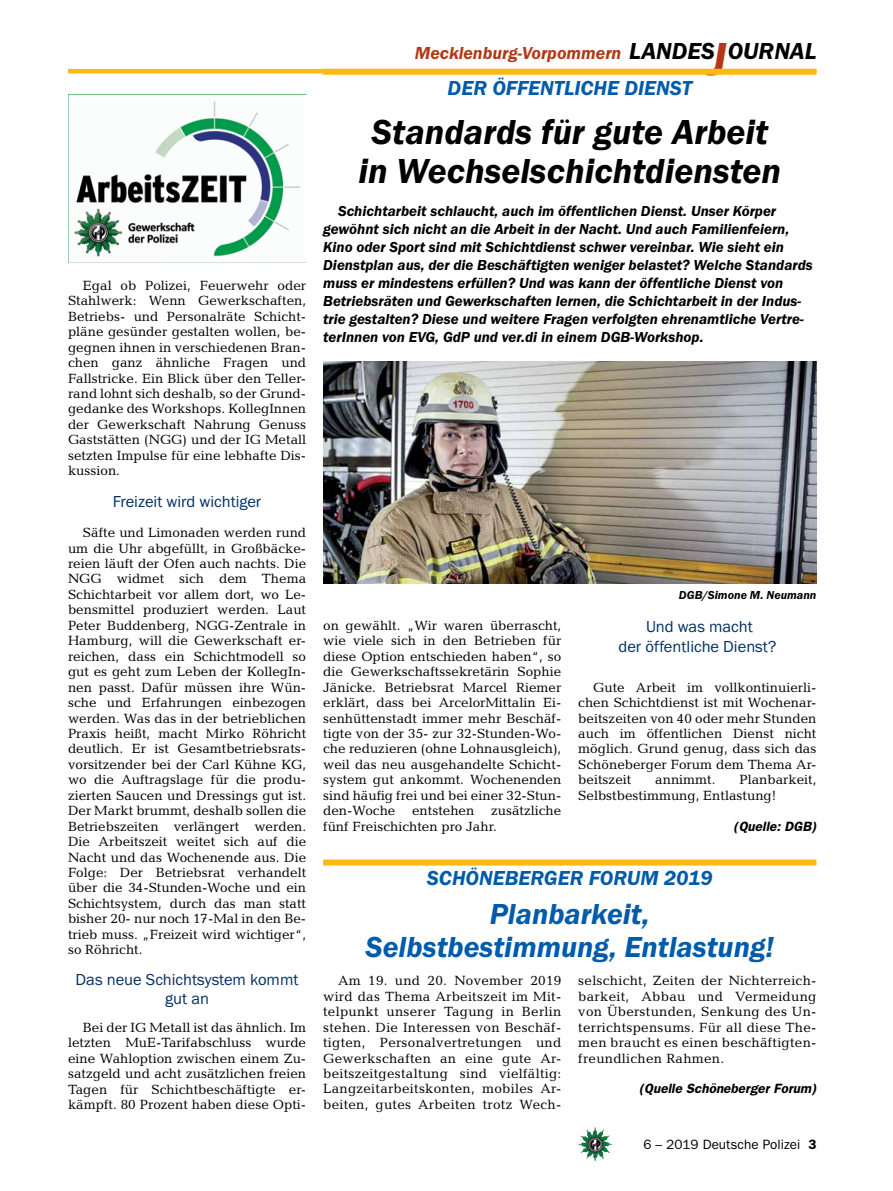
<style>
.page{position:relative;width:893px;height:1191px;background:#fff}
.page>*{position:absolute;margin:0;border:0;box-sizing:border-box;transform-origin:0 0}
.t1{font:italic 600 36px/39px "Franklin Gothic Itc T";color:#000;text-align:center}
.t2{font:italic 600 30px/33px "Franklin Gothic Itc T";color:#005baa;text-align:center}
.t3{font:italic 600 24px "Franklin Gothic Itc T";color:#000}
.t4{font:italic 600 21px "Franklin Gothic Itc T";color:#005baa}
.t5{font:italic 600 18px "Franklin Gothic Itc T";color:#b33916}
.t6{font:16.5px/19.5px "Franklin Gothic Itc T";color:#002f67;text-align:center}
.t7{font:italic 600 15px/18px "Franklin Gothic Itc T";color:#000}
.t8{font:13.5px/15.5px "Candida";color:#000;text-align:justify}
.t9{font:italic 600 13.5px "Franklin Gothic";color:#000}
.t10{font:13.5px "Franklin Gothic";color:#000}
.t11{font:italic 600 12px "Franklin Gothic Itc T";color:#000}
.s1{font-size:48px;color:#b33916}
.s2{font-weight:600}
</style>
<div class="page">
<img style="left:578px;top:1127px;width:17px;height:25px">
<hr style="left:68px;top:69px;width:629px;height:4px;background:#fdb913">
<img style="left:68px;top:94px;width:238px;height:168px">
<img style="left:323px;top:361px;width:493px;height:222px">
<div style="left:323px;top:859px;width:493px;height:6px;background:#fdb913"></div>
<div style="left:323px;top:69px;width:493px;height:6px;background:#fdb913"></div>
<p class="t8" style="left:68px;top:277px;width:240px;text-indent:15px">Egal ob Polizei, Feuerwehr oder Stahlwerk: Wenn Gewerkschaften, Betriebs- und Personalräte Schicht&shy;pläne gesünder gestalten wollen, be&shy;gegnen ihnen in verschiedenen Bran&shy;chen ganz ähnliche Fragen und Fallstricke. Ein Blick über den Teller&shy;rand lohnt sich deshalb, so der Grund&shy;gedanke des Workshops. KollegInnen der Gewerkschaft Nahrung Genuss Gaststätten (NGG) und der IG Metall setzten Impulse für eine lebhafte Dis&shy;kussion.</p>
<p class="t6" style="left:113px;top:491px;width:150px">Freizeit wird wichtiger</p>
<p class="t8" style="left:68px;top:525px;width:240px;text-indent:15px">Säfte und Limonaden werden rund um die Uhr abgefüllt, in Großbäcke&shy;reien läuft der Ofen auch nachts. Die NGG widmet sich dem Thema Schichtarbeit vor allem dort, wo Le&shy;bensmittel produziert werden. Laut Peter Buddenberg, NGG-Zentrale in Hamburg, will die Gewerkschaft er&shy;reichen, dass ein Schichtmodell so gut es geht zum Leben der KollegIn&shy;nen passt. Dafür müssen ihre Wün&shy;sche und Erfahrungen einbezogen werden. Was das in der betrieblichen Praxis heißt, macht Mirko Röhricht deutlich. Er ist Gesamtbetriebsrats&shy;vorsitzender bei der Carl Kühne KG, wo die Auftragslage für die produ&shy;zierten Saucen und Dressings gut ist.<br>Der Markt brummt, deshalb sollen die Betriebszeiten verlängert werden.<br>Die Arbeitszeit weitet sich auf die Nacht und das Wochenende aus. Die Folge: Der Betriebsrat verhandelt über die 34-Stunden-Woche und ein Schichtsystem, durch das man statt bisher 20- nur noch 17-Mal in den Be&shy;trieb muss. „Freizeit wird wichtiger“, so Röhricht.</p>
<p class="t6" style="left:76px;top:969px;width:224px">Das neue Schichtsystem kommt gut an</p>
<p class="t8" style="left:68px;top:1019px;width:240px;text-indent:15px">Bei der IG Metall ist das ähnlich. Im letzten MuE-Tarifabschluss wurde eine Wahloption zwischen einem Zu&shy;satzgeld und acht zusätzlichen freien Tagen für Schichtbeschäftigte er&shy;kämpft. 80 Prozent haben diese Opti-</p>
<h3 class="t3" style="left:629px;top:37px;width:189px">LANDES<span class="s1">J</span>OURNAL</h3>
<h3 class="t5" style="left:415px;top:42px;width:208px">Mecklenburg-Vorpommern</h3>
<h3 class="t4" style="left:448px;top:75px;width:246px">DER ÖFFENTLICHE DIENST</h3>
<h1 class="t1" style="left:358px;top:112px;width:424px">Standards für gute Arbeit in Wechselschichtdiensten</h1>
<p class="t7" style="left:323px;top:202px;width:491px;text-indent:15px">Schichtarbeit schlaucht, auch im öffentlichen Dienst. Unser Körper gewöhnt sich nicht an die Arbeit in der Nacht. Und auch Familienfeiern, Kino oder Sport sind mit Schichtdienst schwer vereinbar. Wie sieht ein Dienstplan aus, der die Beschäftigten weniger belastet? Welche Standards muss er mindestens erfüllen? Und was kann der öffentliche Dienst von Betriebsräten und Gewerkschaften lernen, die Schichtarbeit in der Indus&shy;trie gestalten? Diese und weitere Fragen verfolgten ehrenamtliche Vertre&shy;terInnen von EVG, GdP und ver.di in einem DGB-Workshop.</p>
<p class="t11" style="left:679px;top:588px;width:139px">DGB/Simone M. Neumann</p>
<p class="t8" style="left:323px;top:617px;width:240px">on gewählt. „Wir waren überrascht, wie viele sich in den Betrieben für diese Option entschieden haben“, so die Gewerkschaftssekretärin Sophie Jänicke. Betriebsrat Marcel Riemer erklärt, dass bei ArcelorMittalin Ei&shy;senhüttenstadt immer mehr Beschäf&shy;tigte von der 35- zur 32-Stunden-Wo&shy;che reduzieren (ohne Lohnausgleich), weil das neu ausgehandelte Schicht&shy;system gut ankommt. Wochenenden sind häufig frei und bei einer 32-Stun&shy;den-Woche entstehen zusätzliche fünf Freischichten pro Jahr.</p>
<p class="t6" style="left:618px;top:617px;width:159px">Und was macht<br>der öffentliche Dienst?</p>
<p class="t8" style="left:578px;top:679px;width:240px;text-indent:15px">Gute Arbeit im vollkontinuierli&shy;chen Schichtdienst ist mit Wochenar&shy;beitszeiten von 40 oder mehr Stunden auch im öffentlichen Dienst nicht möglich. Grund genug, dass sich das Schöneberger Forum dem Thema Ar&shy;beitszeit</p>
<p class="t8" style="left:578px;top:772px;width:240px;text-indent:161px">Planbarkeit,<br>Selbstbestimmung, Entlastung!</p>
<p class="t9" style="left:733px;top:818px;width:84px">(Quelle: DGB)</p>
<p class="t8" style="left:655px;top:772px;width:62px">annimmt.</p>
<h3 class="t4" style="left:427px;top:866px;width:287px">SCHÖNEBERGER FORUM 2019</h3>
<h2 class="t2" style="left:365px;top:897px;width:410px">Planbarkeit,<br>Selbstbestimmung, Entlastung!</h2>
<p class="t8" style="left:323px;top:973px;width:240px;text-indent:15px">Am 19. und 20. November 2019 wird das Thema Arbeitszeit im Mit&shy;telpunkt unserer Tagung in Berlin stehen. Die Interessen von Beschäf&shy;tigten, Personalvertretungen und Gewerkschaften an eine gute Ar&shy;beitszeitgestaltung sind vielfältig:<br>Langzeitarbeitskonten, mobiles Ar&shy;beiten, gutes Arbeiten trotz Wech-</p>
<p class="t8" style="left:578px;top:973px;width:240px">selschicht, Zeiten der Nichterreich&shy;barkeit, Abbau und Vermeidung von Überstunden, Senkung des Un&shy;terrichtspensums. Für all diese The&shy;men braucht es einen beschäftigten&shy;freundlichen Rahmen.</p>
<p class="t9" style="left:639px;top:1080px;width:179px">(Quelle Schöneberger Forum)</p>
<p class="t10" style="left:643px;top:1136px;width:175px">6 – 2019 Deutsche Polizei <span class="s2">3</span></p>
</div>
